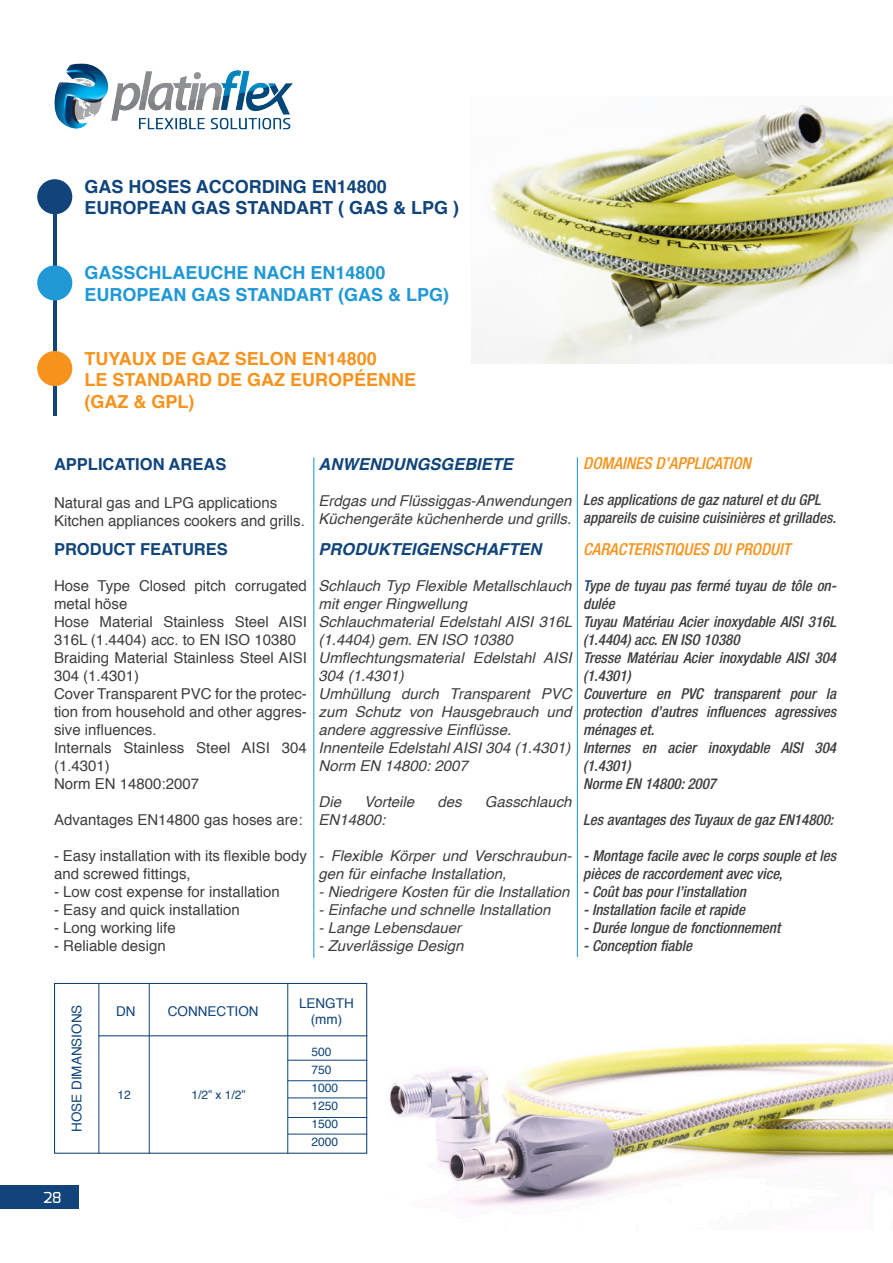
<style>
.page{position:relative;width:893px;height:1263px;background:#fff}
.page>*{position:absolute;margin:0;border:0;box-sizing:border-box;transform-origin:0 0}
.t1{font:700 18px "Helvetica";color:#f7931d}
.t2{font:700 18px "Helvetica";color:#10447a}
.t3{font:700 18px "Helvetica";color:#1f98d5}
.t4{font:italic 500 condensed 16.5px "Helvetica Neue LT Std";color:#f7931d}
.t5{font:italic 700 16.5px "Helvetica";color:#10447a}
.t6{font:700 16.5px "Helvetica";color:#10447a}
.t7{font:italic 500 condensed 15px/18px "Helvetica Neue LT Std";color:#3e3e3f}
.t8{font:italic 15px/18px "Helvetica";color:#3e3e3f}
.t9{font:15px/18px "Helvetica";color:#3e3e3f}
.t10{font:500 15px "Exo";color:#fff}
.t11{font:13.5px "Helvetica";color:#10447a}
.t12{font:12px "Helvetica";color:#10447a}
.s1{color:#10447a}
</style>
<div class="page">
<img style="left:54px;top:63px;width:239px;height:67px">
<div style="left:0;top:1185px;width:79px;height:24px;background:#10447a"></div>
<hr style="left:53px;top:181px;width:3px;height:235px;background:#10447a">
<div style="left:37px;top:179px;width:35px;height:35px;background:#10447a;border-radius:50%"></div>
<div style="left:37px;top:265px;width:35px;height:35px;background:#1f98d5;border-radius:50%"></div>
<div style="left:37px;top:351px;width:35px;height:35px;background:#f7931d;border-radius:50%"></div>
<hr style="left:313px;top:457px;width:1px;height:501px;background:#1f98d5">
<hr style="left:577px;top:457px;width:1px;height:501px;background:#1f98d5">
<div style="left:54px;top:983px;width:313px;height:171px;border:1px solid #10447a"></div>
<hr style="left:149px;top:983px;width:1px;height:171px;background:#10447a">
<hr style="left:99px;top:983px;width:1px;height:171px;background:#10447a">
<hr style="left:287px;top:983px;width:1px;height:171px;background:#10447a">
<hr style="left:99px;top:1035px;width:268px;height:1px;background:#10447a">
<hr style="left:288px;top:1060px;width:79px;height:1px;background:#10447a">
<hr style="left:288px;top:1098px;width:79px;height:1px;background:#10447a">
<hr style="left:288px;top:1134px;width:79px;height:1px;background:#10447a">
<hr style="left:288px;top:1080px;width:79px;height:1px;background:#10447a">
<hr style="left:288px;top:1117px;width:79px;height:1px;background:#10447a">
<img style="left:389px;top:1043px;width:504px;height:164px">
<img style="left:471px;top:105px;width:422px;height:259px">
<p class="t2" style="left:84px;top:172px;width:304px">GAS HOSES ACCORDING EN14800</p>
<p class="t2" style="left:84px;top:193px;width:376px">EUROPEAN GAS STANDART ( GAS &amp; LPG )</p>
<p class="t3" style="left:84px;top:258px;width:303px">GASSCHLAEUCHE NACH EN14800</p>
<p class="t3" style="left:84px;top:280px;width:366px">EUROPEAN GAS STANDART (GAS &amp; LPG)</p>
<p class="t1" style="left:84px;top:344px;width:294px">TUYAUX DE GAZ SELON EN14800</p>
<p class="t1" style="left:84px;top:365px;width:333px">LE STANDARD DE GAZ EUROPÉENNE</p>
<p class="t1" style="left:84px;top:387px;width:111px">(GAZ &amp; GPL)</p>
<p class="t6" style="left:54px;top:451px;width:174px">APPLICATION AREAS</p>
<p class="t9" style="left:54px;top:494px;width:225px">Natural gas and LPG applications</p>
<p class="t9" style="left:54px;top:512px;width:252px">Kitchen appliances cookers and grills.</p>
<p class="t6" style="left:54px;top:536px;width:175px">PRODUCT FEATURES</p>
<p class="t9" style="left:54px;top:577px;width:254px">Hose Type Closed pitch corrugated metal höse</p>
<p class="t9" style="left:54px;top:613px;width:254px">Hose Material Stainless Steel AISI<br>316L (1.4404) acc. to EN ISO 10380</p>
<p class="t9" style="left:54px;top:649px;width:254px">Braiding Material Stainless Steel AISI<br>304 (1.4301)</p>
<p class="t9" style="left:54px;top:685px;width:254px;text-align:justify">Cover Transparent PVC for the protec&shy;tion from household and other aggres&shy;sive influences.</p>
<p class="t9" style="left:54px;top:739px;width:254px">Internals Stainless Steel AISI 304 (1.4301)</p>
<p class="t9" style="left:54px;top:775px;width:147px">Norm EN 14800:2007</p>
<p class="t9" style="left:54px;top:811px;width:250px">Advantages EN14800 gas hoses are:</p>
<p class="t9" style="left:54px;top:847px;width:254px">- Easy installation with its flexible body and screwed fittings,</p>
<p class="t9" style="left:54px;top:883px;width:227px">- Low cost expense for installation</p>
<p class="t9" style="left:54px;top:901px;width:187px">- Easy and quick installation</p>
<p class="t9" style="left:54px;top:919px;width:123px">- Long working life</p>
<p class="t9" style="left:54px;top:937px;width:113px">- Reliable design</p>
<p class="t5" style="left:319px;top:450px;width:196px">ANWENDUNGSGEBIETE</p>
<p class="t8" style="left:319px;top:492px;width:254px">Erdgas und Flüssiggas-Anwendungen</p>
<p class="t8" style="left:319px;top:510px;width:254px">Küchengeräte küchenherde und grills.</p>
<p class="t5" style="left:319px;top:536px;width:224px">PRODUKTEIGENSCHAFTEN</p>
<p class="t8" style="left:319px;top:577px;width:254px">Schlauch Typ Flexible Metallschlauch mit enger Ringwellung</p>
<p class="t8" style="left:319px;top:613px;width:255px">Schlauchmaterial Edelstahl AISI 316L (1.4404) gem. EN ISO 10380</p>
<p class="t8" style="left:319px;top:649px;width:254px">Umflechtungsmaterial Edelstahl AISI<br>304 (1.4301)</p>
<p class="t8" style="left:319px;top:685px;width:254px;text-align:justify">Umhüllung durch Transparent PVC zum Schutz von Hausgebrauch und andere aggressive Einflüsse.</p>
<p class="t8" style="left:319px;top:739px;width:253px">Innenteile Edelstahl AISI 304 (1.4301)</p>
<p class="t8" style="left:319px;top:757px;width:151px">Norm EN 14800: 2007</p>
<p class="t8" style="left:319px;top:793px;width:24px">Die</p>
<p class="t8" style="left:364px;top:793px;width:52px">Vorteile</p>
<p class="t8" style="left:437px;top:793px;width:26px">des</p>
<p class="t8" style="left:485px;top:793px;width:88px">Gasschlauch</p>
<p class="t8" style="left:319px;top:811px;width:68px">EN14800:</p>
<p class="t8" style="left:319px;top:847px;width:255px">- Flexible Körper und Verschraubun&shy;gen für einfache Installation,</p>
<p class="t8" style="left:319px;top:883px;width:252px">- Niedrigere Kosten für die Installation</p>
<p class="t8" style="left:319px;top:901px;width:233px">- Einfache und schnelle Installation</p>
<p class="t8" style="left:319px;top:919px;width:144px">- Lange Lebensdauer</p>
<p class="t8" style="left:319px;top:937px;width:147px">- Zuverlässige Design</p>
<p class="t4" style="left:583px;top:453px;width:169px">DOMAINES D’APPLICATION</p>
<p class="t7" style="left:583px;top:491px;width:239px">Les applications de gaz naturel et du GPL</p>
<p class="t7" style="left:583px;top:509px;width:254px">appareils de cuisine cuisinières et grillades.</p>
<p class="t4" style="left:583px;top:539px;width:209px">CARACTERISTIQUES DU PRODUIT</p>
<p class="t7" style="left:583px;top:576px;width:255px"><span class="s1">T</span>ype de tuyau pas fermé tuyau de tôle on&shy;dulée</p>
<p class="t7" style="left:583px;top:612px;width:254px">Tuyau Matériau Acier inoxydable AISI 316L (1.4404) acc. EN ISO 10380</p>
<p class="t7" style="left:583px;top:648px;width:254px">Tresse Matériau Acier inoxydable AISI 304 (1.4301)</p>
<p class="t7" style="left:583px;top:684px;width:254px;text-align:justify">Couverture en PVC transparent pour la protection d’autres influences agressives ménages et.</p>
<p class="t7" style="left:583px;top:738px;width:254px">Internes en acier inoxydable AISI 304 (1.4301)</p>
<p class="t7" style="left:583px;top:774px;width:134px">Norme EN 14800: 2007</p>
<p class="t7" style="left:583px;top:810px;width:252px">Les avantages des Tuyaux de gaz EN14800:</p>
<p class="t7" style="left:583px;top:846px;width:254px">- Montage facile avec le corps souple et les pièces de raccordement avec vice,</p>
<p class="t7" style="left:583px;top:882px;width:164px">- Coût bas pour l’installation</p>
<p class="t7" style="left:583px;top:900px;width:163px">- Installation facile et rapide</p>
<p class="t7" style="left:583px;top:918px;width:199px">- Durée longue de fonctionnement</p>
<p class="t7" style="left:583px;top:936px;width:110px">- Conception fiable</p>
<p class="t11" style="left:66px;top:1132px;width:129px;rotate:-90deg">HOSE DIMANSIONS</p>
<p class="t11" style="left:116px;top:1001px;width:21px">DN</p>
<p class="t11" style="left:168px;top:1001px;width:92px">CONNECTION</p>
<p class="t12" style="left:117px;top:1085px;width:15px">12</p>
<p class="t12" style="left:191px;top:1085px;width:56px">1/2” x 1/2”</p>
<p class="t11" style="left:299px;top:993px;width:56px">LENGTH</p>
<p class="t11" style="left:311px;top:1009px;width:33px">(mm)</p>
<p class="t12" style="left:311px;top:1043px;width:22px">500</p>
<p class="t12" style="left:311px;top:1061px;width:22px">750</p>
<p class="t12" style="left:311px;top:1079px;width:28px">1000</p>
<p class="t12" style="left:311px;top:1097px;width:28px">1250</p>
<p class="t12" style="left:311px;top:1115px;width:28px">1500</p>
<p class="t12" style="left:311px;top:1133px;width:28px">2000</p>
<p class="t10" style="left:43px;top:1188px;width:20px">28</p>
</div>
